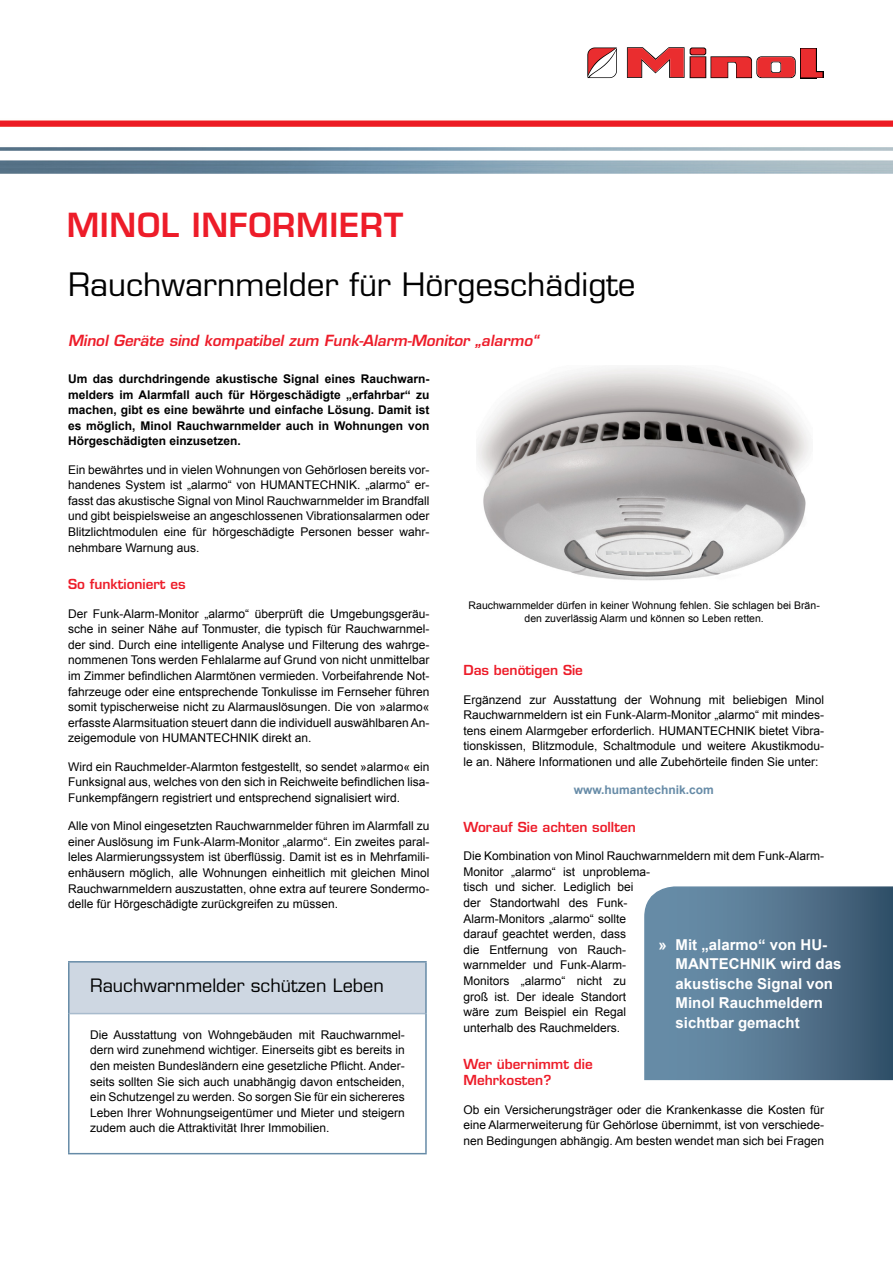
<style>
.page{position:relative;width:893px;height:1263px;background:#fff}
.page>*{position:absolute;margin:0;border:0;box-sizing:border-box;transform-origin:0 0}
.t1{font:600 32.4px "Eurostile LT Std";letter-spacing:.02em;color:#ed1c29}
.t2{font:31.5px "Eurostile LT Std";color:#000}
.t3{font:18px "Eurostile LT Std";color:#000}
.t4{font:700 15px/19.5px "Arial";color:#fff}
.t5{font:italic 600 15px "Eurostile LT Std";color:#ed1c29}
.t6{font:600 13.5px/16.2px "Eurostile LT Std";color:#ed1c29}
.t7{font:12px/15.6px "Arial";color:#000;text-align:justify}
.t8{font:700 12px/15.6px "Arial";color:#000;text-align:justify}
.t9{font:700 12px "Arial";color:#668ba7}
.t10{font:10.5px/13.5px "Arial";color:#000;text-align:center}
</style>
<div class="page">
<img style="left:0;top:120px;width:893px;height:54px">
<svg style="left:587px;top:47px;width:30px;height:31px"></svg>
<svg style="left:627px;top:47px;width:195px;height:31px"></svg>
<svg style="left:644px;top:886px;width:249px;height:195px;background:#577891"></svg>
<img style="left:477px;top:368px;width:332px;height:213px">
<div style="left:69px;top:962px;width:357px;height:51px;background:#ced7e2"></div>
<hr style="left:68px;top:961px;width:359px;height:1px;background:#668ba7">
<hr style="left:68px;top:962px;width:2px;height:51px;background:#668ba7">
<hr style="left:425px;top:962px;width:2px;height:51px;background:#668ba7">
<hr style="left:68px;top:1013px;width:2px;height:140px;background:#668ba7">
<hr style="left:425px;top:1013px;width:2px;height:140px;background:#668ba7">
<hr style="left:68px;top:1153px;width:359px;height:1px;background:#668ba7">
<hr style="left:70px;top:1013px;width:355px;height:1px;background:#a8bbcd">
<h1 class="t1" style="left:67px;top:205px;width:338px">MINOL INFORMIERT</h1>
<h2 class="t2" style="left:68px;top:265px;width:569px">Rauchwarnmelder für Hörgeschädigte</h2>
<p class="t5" style="left:68px;top:331px;width:476px">Minol Geräte sind kompatibel zum Funk-Alarm-Monitor „alarmo“</p>
<p class="t8" style="left:68px;top:371px;width:363px">Um das durchdringende akustische Signal eines Rauchwarn&shy;melders im Alarmfall auch für Hörgeschädigte „erfahrbar“ zu machen, gibt es eine bewährte und einfache Lösung. Damit ist es möglich, Minol Rauchwarnmelder auch in Wohnungen von Hörgeschädigten einzusetzen.</p>
<p class="t7" style="left:68px;top:462px;width:363px">Ein bewährtes und in vielen Wohnungen von Gehörlosen bereits vor&shy;handenes System ist „alarmo“ von HUMANTECHNIK. „alarmo“ er&shy;fasst das akustische Signal von Minol Rauchwarnmelder im Brandfall und gibt beispielsweise an angeschlossenen Vibrationsalarmen oder Blitzlichtmodulen eine für hörgeschädigte Personen besser wahr&shy;nehmbare Warnung aus.</p>
<p class="t6" style="left:68px;top:576px;width:119px">So funktioniert es</p>
<p class="t7" style="left:68px;top:606px;width:363px">Der Funk-Alarm-Monitor „alarmo“ überprüft die Umgebungsgeräu&shy;sche in seiner Nähe auf Tonmuster, die typisch für Rauchwarnmel&shy;der sind. Durch eine intelligente Analyse und Filterung des wahrge&shy;nommenen Tons werden Fehlalarme auf Grund von nicht unmittelbar im Zimmer befindlichen Alarmtönen vermieden. Vorbeifahrende Not&shy;fahrzeuge oder eine entsprechende Tonkulisse im Fernseher führen somit typischerweise nicht zu Alarmauslösungen. Die von »alarmo« erfasste Alarmsituation steuert dann die individuell auswählbaren An&shy;zeigemodule von HUMANTECHNIK direkt an.</p>
<p class="t7" style="left:68px;top:759px;width:363px">Wird ein Rauchmelder-Alarmton festgestellt, so sendet »alarmo« ein Funksignal aus, welches von den sich in Reichweite befindlichen lisa-Funkempfängern registriert und entsprechend signalisiert wird.</p>
<p class="t7" style="left:68px;top:818px;width:363px">Alle von Minol eingesetzten Rauchwarnmelder führen im Alarmfall zu einer Auslösung im Funk-Alarm-Monitor „alarmo“. Ein zweites paral&shy;leles Alarmierungssystem ist überflüssig. Damit ist es in Mehrfamili&shy;enhäusern möglich, alle Wohnungen einheitlich mit gleichen Minol Rauchwarnmeldern auszustatten, ohne extra auf teurere Sondermo&shy;delle für Hörgeschädigte zurückgreifen zu müssen.</p>
<p class="t10" style="left:469px;top:598px;width:353px">Rauchwarnmelder dürfen in keiner Wohnung fehlen. Sie schlagen bei Brän&shy;den zuverlässig Alarm und können so Leben retten.</p>
<p class="t6" style="left:463px;top:662px;width:121px">Das benötigen Sie</p>
<p class="t7" style="left:463px;top:692px;width:362px">Ergänzend zur Ausstattung der Wohnung mit beliebigen Minol Rauchwarnmeldern ist ein Funk-Alarm-Monitor „alarmo“ mit mindes&shy;tens einem Alarmgeber erforderlich. HUMANTECHNIK bietet Vibra&shy;tionskissen, Blitzmodule, Schaltmodule und weitere Akustikmodu&shy;le an. Nähere Informationen und alle Zubehörteile finden Sie unter:</p>
<p class="t9" style="left:574px;top:782px;width:142px">www.humantechnik.com</p>
<p class="t6" style="left:463px;top:819px;width:174px">Worauf Sie achten sollten</p>
<p class="t7" style="left:463px;top:848px;width:362px;text-align:left">Die Kombination von Minol Rauchwarnmeldern mit dem Funk-Alarm-<br>Monitor „alarmo“ ist unproblema-<br>tisch und sicher. Lediglich bei<br>der Standortwahl des Funk-<br>Alarm-Monitors „alarmo“ sollte<br>darauf geachtet werden, dass<br>die Entfernung von Rauch-<br>warnmelder und Funk-Alarm-<br>Monitors „alarmo“ nicht zu<br>groß ist. Der ideale Standort<br>wäre zum Beispiel ein Regal<br>unterhalb des Rauchmelders.</p>
<p class="t6" style="left:463px;top:1056px;width:131px">Wer übernimmt die<br>Mehrkosten?</p>
<p class="t7" style="left:463px;top:1102px;width:362px">Ob ein Versicherungsträger oder die Krankenkasse die Kosten für eine Alarmerweiterung für Gehörlose übernimmt, ist von verschiede&shy;nen Bedingungen abhängig. Am besten wendet man sich bei Fragen</p>
<p class="t4" style="left:675px;top:935px;width:167px;text-indent:-17px">» Mit „alarmo“ von HU-<br>MANTECHNIK wird das akustische Signal von<br>Minol Rauchmeldern sichtbar gemacht</p>
<h3 class="t3" style="left:90px;top:975px;width:295px">Rauchwarnmelder schützen Leben</h3>
<p class="t7" style="left:90px;top:1027px;width:316px">Die Ausstattung von Wohngebäuden mit Rauchwarnmel&shy;dern wird zunehmend wichtiger. Einerseits gibt es bereits in den meisten Bundesländern eine gesetzliche Pflicht. Ander&shy;seits sollten Sie sich auch unabhängig davon entscheiden, ein Schutzengel zu werden. So sorgen Sie für ein sichereres Leben Ihrer Wohnungseigentümer und Mieter und steigern zudem auch die Attraktivität Ihrer Immobilien.</p>
</div>
